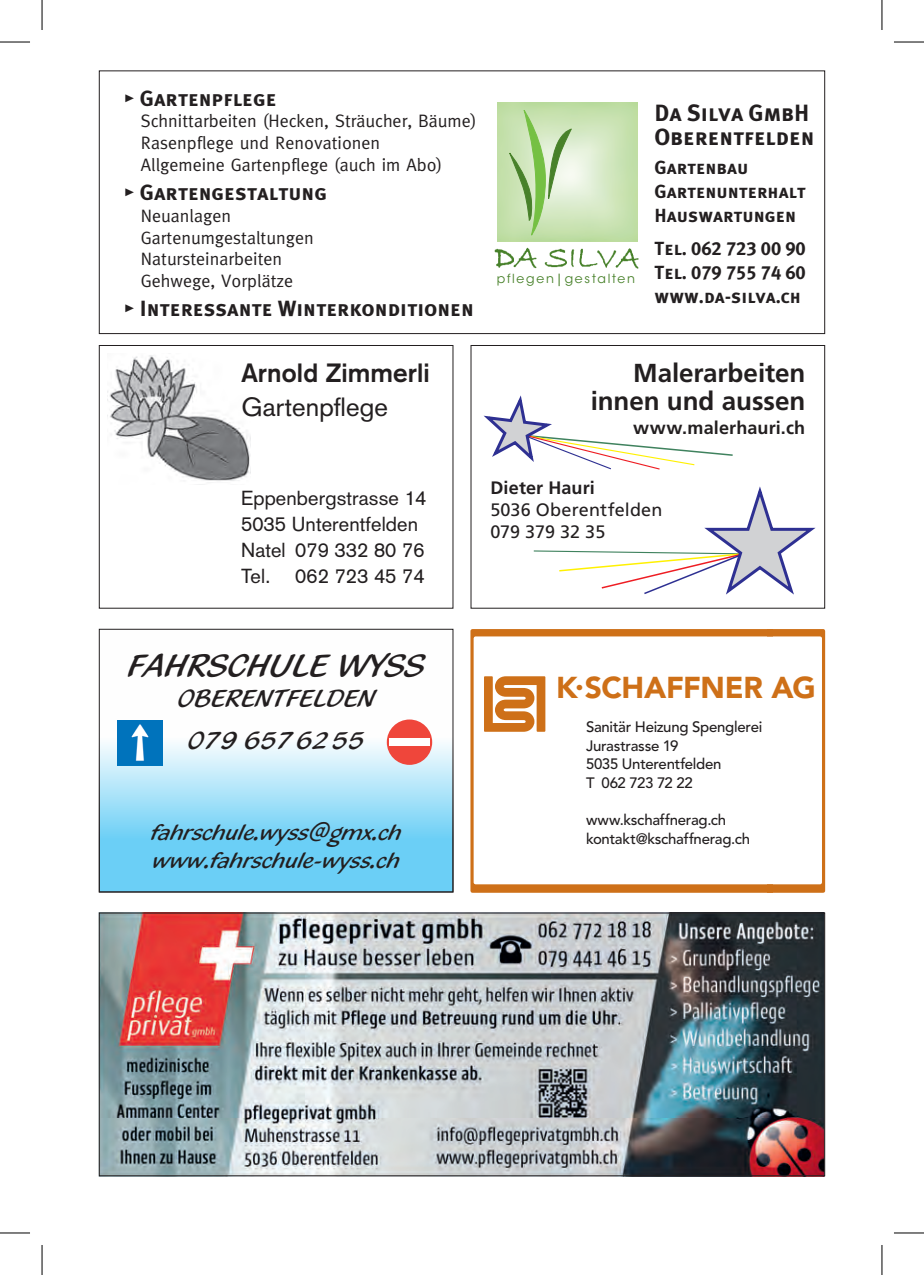
<style>
.page{position:relative;width:924px;height:1275px;background:#fff}
.page>*{position:absolute;margin:0;border:0;box-sizing:border-box;transform-origin:0 0}
.t1{font:34px "Blacklight D";color:#231f20}
.t2{font:900 30px "Avenir";letter-spacing:-.015em;color:#ce7018}
.t3{font:700 26px/28px "Frutiger LT Std";letter-spacing:-.005em;color:#231f20;text-align:right}
.t4{font:26px/42px "Blacklight D";color:#231f20;text-align:center}
.t5{font:700 26px "Akzidenz Grotesk";letter-spacing:.005em;color:#231f20}
.t6{font:26px "Akzidenz Grotesk";letter-spacing:.005em;color:#231f20}
.t7{font:24px/28px "Blacklight D";color:#231f20}
.t8{font:23.6px/24px "Meta Plus Bold Caps";color:#231f20}
.t9{font:22px "Meta Plus Bold Caps";color:#231f20}
.t10{font:20px/26px "Akzidenz Grotesk";letter-spacing:.005em;color:#231f20}
.t11{font:19px/24px "Meta Plus Bold Caps";color:#231f20}
.t12{font:18px/21.6px "Meta Plus";color:#231f20}
.t13{font:700 18px "Frutiger LT Std";letter-spacing:.01em;color:#231f20}
.t14{font:18px/22px "Frutiger LT Std";letter-spacing:.005em;color:#231f20}
.t15{font:500 15px/18.8px "Avenir";letter-spacing:-.02em;color:#231f20}
.t16{font:12.4px "ITC Avant Garde Std";letter-spacing:.145em;color:#48812a}
</style>
<div class="page">
<svg style="left:470px;top:629px;width:297px;height:263px"></svg>
<svg style="left:767px;top:629px;width:57px;height:263px"></svg>
<svg style="left:481px;top:668px;width:336px;height:180px"></svg>
<svg style="left:484px;top:676px;width:61px;height:56px"></svg>
<img style="left:107px;top:355px;width:143px;height:126px">
<div style="left:99px;top:345px;width:354px;height:263px;border:1px solid #231f20"></div>
<svg style="left:101px;top:720px;width:350px;height:170px;background:#a0dff8"></svg>
<div style="left:99px;top:629px;width:354px;height:263px;border:1px solid #231f20"></div>
<div style="left:386px;top:719px;width:46px;height:46px;background:#ef463b;border-radius:50%"></div>
<div style="left:389px;top:738px;width:40px;height:8px;background:#fff"></div>
<img style="left:117px;top:720px;width:45px;height:45px">
<img style="left:494px;top:247px;width:145px;height:22px">
<img style="left:497px;top:103px;width:140px;height:139px">
<svg style="left:509px;top:110px;width:62px;height:125px;background:#bad9a3"></svg>
<div style="left:99px;top:70px;width:725px;height:264px;border:1px solid #231f20"></div>
<svg style="left:483px;top:396px;width:250px;height:74px"></svg>
<svg style="left:533px;top:487px;width:283px;height:108px"></svg>
<img style="left:101px;top:914px;width:721px;height:260px">
<div style="left:99px;top:912px;width:725px;height:264px;border:1px solid #231f20"></div>
<hr style="left:0;top:42px;width:30px;height:1px;background:#000">
<hr style="left:893px;top:42px;width:30px;height:1px;background:#000">
<hr style="left:0;top:1232px;width:30px;height:1px;background:#000">
<hr style="left:893px;top:1232px;width:30px;height:1px;background:#000">
<hr style="left:42px;top:0;width:1px;height:30px;background:#000">
<hr style="left:42px;top:1245px;width:1px;height:30px;background:#000">
<hr style="left:881px;top:0;width:1px;height:30px;background:#000">
<hr style="left:881px;top:1245px;width:1px;height:30px;background:#000">
<p class="t9" style="left:124px;top:85px;width:154px">• Gartenpflege</p>
<p class="t12" style="left:141px;top:110px;width:337px">Schnittarbeiten (Hecken, Sträucher, Bäume)<br>Rasenpflege und Renovationen<br>Allgemeine Gartenpflege (auch im Abo)</p>
<p class="t9" style="left:124px;top:180px;width:204px">• Gartengestaltung</p>
<p class="t12" style="left:141px;top:205px;width:174px">Neuanlagen<br>Gartenumgestaltungen<br>Natursteinarbeiten<br>Gehwege, Vorplätze</p>
<p class="t9" style="left:124px;top:296px;width:351px">• Interessante Winterkonditionen</p>
<h3 class="t5" style="left:241px;top:358px;width:190px">Arnold Zimmerli</h3>
<h3 class="t6" style="left:241px;top:392px;width:148px">Gartenpflege</h3>
<p class="t16" style="left:496px;top:271px;width:140px">pflegen|gestalten</p>
<h3 class="t8" style="left:654px;top:100px;width:161px">Da Silva GmbH<br>Oberentfelden</h3>
<p class="t11" style="left:654px;top:156px;width:152px">Gartenbau<br>Gartenunterhalt<br>Hauswartungen</p>
<p class="t11" style="left:654px;top:236px;width:153px;text-align:justify">Tel. 062 723 00 90<br>Tel. 079 755 74 60 www.da-silva.ch</p>
<h3 class="t3" style="left:590px;top:358px;width:216px">Malerarbeiten innen und aussen</h3>
<p class="t13" style="left:633px;top:417px;width:173px">www.malerhauri.ch</p>
<p class="t10" style="left:241px;top:485px;width:187px">Eppenbergstrasse 14<br>5035 Unterentfelden<br>Natel 079 332 80 76<br>Tel. 062 723 45 74</p>
<p class="t13" style="left:490px;top:477px;width:106px">Dieter Hauri</p>
<p class="t14" style="left:490px;top:499px;width:174px">5036 Oberentfelden<br>079 379 32 35</p>
<h1 class="t1" style="left:128px;top:645px;width:299px">FAHRSCHULE WYSS</h1>
<h3 class="t4" style="left:178px;top:678px;width:199px">OBERENTFELDEN<br>079 657 62 55</h3>
<h3 class="t7" style="left:151px;top:818px;width:252px">fahrschule.wyss@gmx.ch www.fahrschule-wyss.ch</h3>
<h2 class="t2" style="left:555px;top:669px;width:261px">K·SCHAFFNER AG</h2>
<p class="t15" style="left:585px;top:717px;width:178px">Sanitär Heizung Spenglerei<br>Jurastrasse 19<br>5035 Unterentfelden<br>T 062 723 72 22</p>
<p class="t15" style="left:585px;top:811px;width:166px">www.kschaffnerag.ch kontakt@kschaffnerag.ch</p>
</div>
